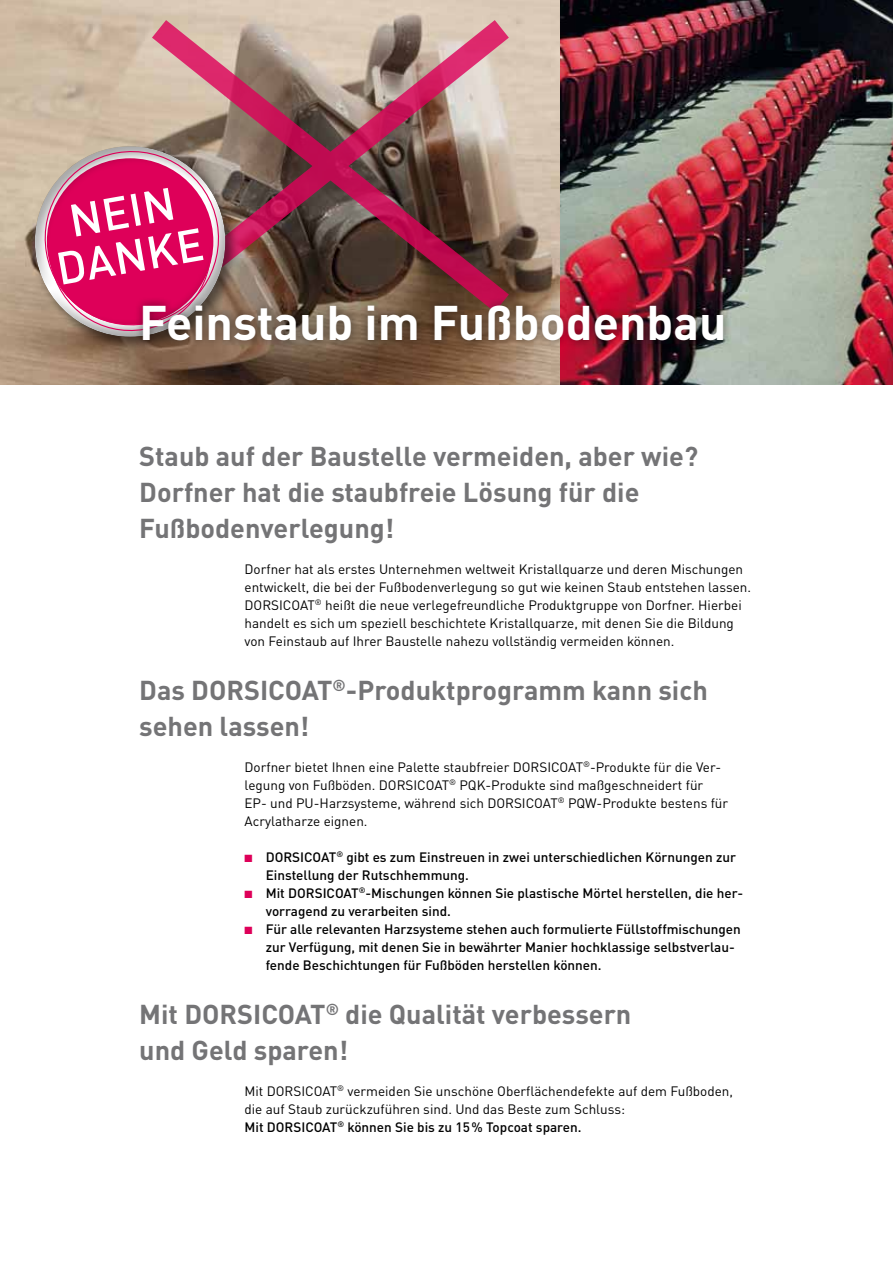
<style>
.page{position:relative;width:893px;height:1263px;background:#fff}
.page>*{position:absolute;margin:0;border:0;box-sizing:border-box;transform-origin:0 0}
.t1{font:700 48px "DINOT";color:#fff}
.t2{font:500 45px/45px "DINOT";color:#fff;text-align:center}
.t3{font:700 27px/36px "DINOT";color:#747476}
.t4{font:13.5px/18px "DINOT";color:#000}
.t5{font:500 13.5px/18px "DINOT";color:#000}
.s1{color:#de0059}
.s2{font-weight:500}
</style>
<div class="page">
<img style="left:0;top:0;width:560px;height:385px">
<img style="left:560px;top:0;width:333px;height:385px">
<svg style="left:151px;top:19px;width:359px;height:277px;background:#966567"></svg>
<div style="left:32px;top:143px;width:208px;height:209px;background:#000;opacity:.5"></div>
<div style="left:34px;top:144px;width:194px;height:193px;background:#000;opacity:.35"></div>
<svg style="left:38px;top:145px;width:187px;height:192px;background:#d13c73"></svg>
<div style="left:134px;top:296px;width:598px;height:53px;background:#000;opacity:.5"></div>
<h2 class="t2" style="left:45px;top:202px;width:129px;rotate:-10deg">nei n da nke</h2>
<h1 class="t1" style="left:139px;top:291px;width:589px">Feinstaub im Fußbodenbau</h1>
<h3 class="t3" style="left:139px;top:437px;width:560px">Staub auf der Baustelle vermeiden, aber wie?<br>Dorfner hat die staubfreie Lösung für die<br>Fußbodenverlegung!</h3>
<p class="t4" style="left:244px;top:559px;width:508px">Dorfner hat als erstes Unternehmen weltweit Kristallquarze und deren Mischungen entwickelt, die bei der Fußbodenverlegung so gut wie keinen Staub entstehen lassen.<br>DORSICOAT<sup>®</sup> heißt die neue verlegefreundliche Produktgruppe von Dorfner. Hierbei handelt es sich um speziell beschichtete Kristallquarze, mit denen Sie die Bildung von Feinstaub auf Ihrer Baustelle nahezu vollständig vermeiden können.</p>
<h3 class="t3" style="left:139px;top:671px;width:570px">Das DORSICOAT<sup>®</sup>-Produktprogramm kann sich sehen lassen!</h3>
<p class="t4" style="left:244px;top:757px;width:485px">Dorfner bietet Ihnen eine Palette staubfreier DORSICOAT<sup>®</sup>-Produkte für die Ver&shy;legung von Fußböden. DORSICOAT<sup>®</sup> PQK-Produkte sind maßgeschneidert für EP- und PU-Harzsysteme, während sich DORSICOAT<sup>®</sup> PQW-Produkte bestens für Acrylatharze eignen.</p>
<p class="t5" style="left:266px;top:847px;width:472px;text-indent:-21px"><span class="s1">■</span> DORSICOAT<sup>®</sup> gibt es zum Einstreuen in zwei unterschiedlichen Körnungen zur<br>Einstellung der Rutschhemmung.</p>
<p class="t5" style="left:266px;top:883px;width:479px;text-indent:-21px"><span class="s1">■</span> Mit DORSICOAT<sup>®</sup>-Mischungen können Sie plastische Mörtel herstellen, die her&shy;vorragend zu verarbeiten sind.</p>
<p class="t5" style="left:266px;top:919px;width:477px;text-indent:-21px"><span class="s1">■</span> Für alle relevanten Harzsysteme stehen auch formulierte Füllstoffmischungen zur Verfügung, mit denen Sie in bewährter Manier hochklassige selbstverlau&shy;fende Beschichtungen für Fußböden herstellen können.</p>
<h3 class="t3" style="left:139px;top:995px;width:494px">Mit DORSICOAT<sup>®</sup> die Qualität verbessern und Geld sparen!</h3>
<p class="t4" style="left:244px;top:1081px;width:490px">Mit DORSICOAT<sup>®</sup> vermeiden Sie unschöne Oberflächendefekte auf dem Fußboden, die auf Staub zurückzuführen sind. Und das Beste zum Schluss:<br><span class="s2">Mit DORSICOAT</span><sup>®</sup> <span class="s2">können Sie bis zu 15% Topcoat sparen.</span></p>
</div>
